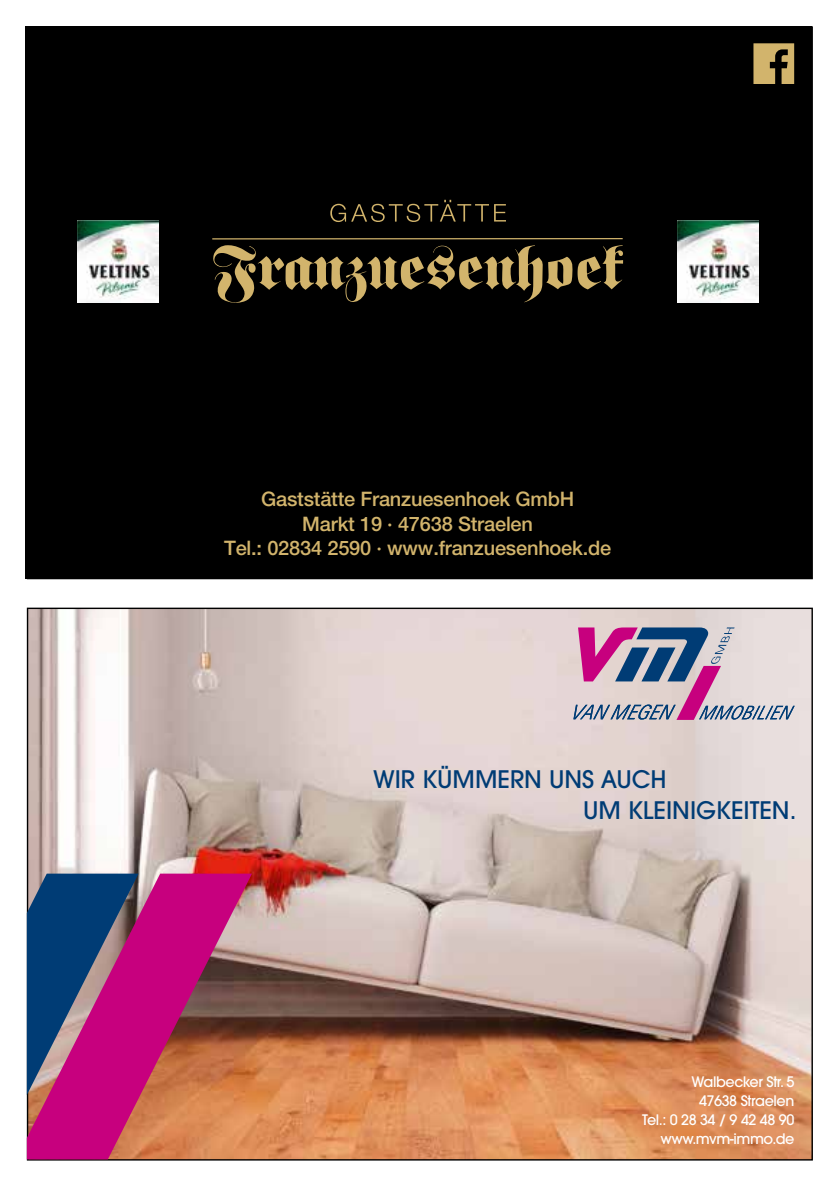
<style>
.page{position:relative;width:840px;height:1191px;background:#fff}
.page>*{position:absolute;margin:0;border:0;box-sizing:border-box;transform-origin:0 0}
.t1{font:500 24px/31.2px "ITC Avant Garde Pro";color:#003c75}
.t2{font:500 20px/24px "Helvetica Neue LT Pro";letter-spacing:-.01em;color:#d2b46c;text-align:center}
.t3{font:500 14.4px/19.2px "ITC Avant Garde Pro";letter-spacing:-.03em;color:#fff;text-align:right}
</style>
<div class="page">
<img style="left:29px;top:609px;width:781px;height:549px">
<svg style="left:573px;top:627px;width:221px;height:93px;background:#b5a0b8"></svg>
<svg style="left:27px;top:873px;width:225px;height:286px;background:#bb3d65"></svg>
<svg style="left:27px;top:873px;width:111px;height:222px;background:#60397b"></svg>
<div style="left:25px;top:26px;width:785px;height:553px;background:#000"></div>
<svg style="left:753px;top:43px;width:40px;height:41px"></svg>
<hr style="left:212px;top:238px;width:410px;height:1px;background:#d2b46c">
<svg style="left:213px;top:245px;width:410px;height:58px"></svg>
<svg style="left:330px;top:200px;width:175px;height:22px"></svg>
<img style="left:77px;top:220px;width:82px;height:83px">
<img style="left:78px;top:221px;width:81px;height:82px">
<img style="left:677px;top:220px;width:82px;height:83px">
<img style="left:677px;top:221px;width:81px;height:82px">
<p class="t2" style="left:224px;top:487px;width:388px">Gaststätte Franzuesenhoek GmbH<br>Markt 19 · 47638 Straelen<br>Tel.: 02834 2590 · www.franzuesenhoek.de</p>
<p class="t1" style="left:583px;top:763px;width:214px;text-indent:-210px">WIR KÜMMERN UNS AUCH<br>UM KLEINIGKEITEN.</p>
<p class="t3" style="left:642px;top:1071px;width:154px">Walbecker Str. 5<br>47638 Straelen<br>Tel.: 0 28 34 / 9 42 48 90 www.mvm-immo.de</p>
</div>
